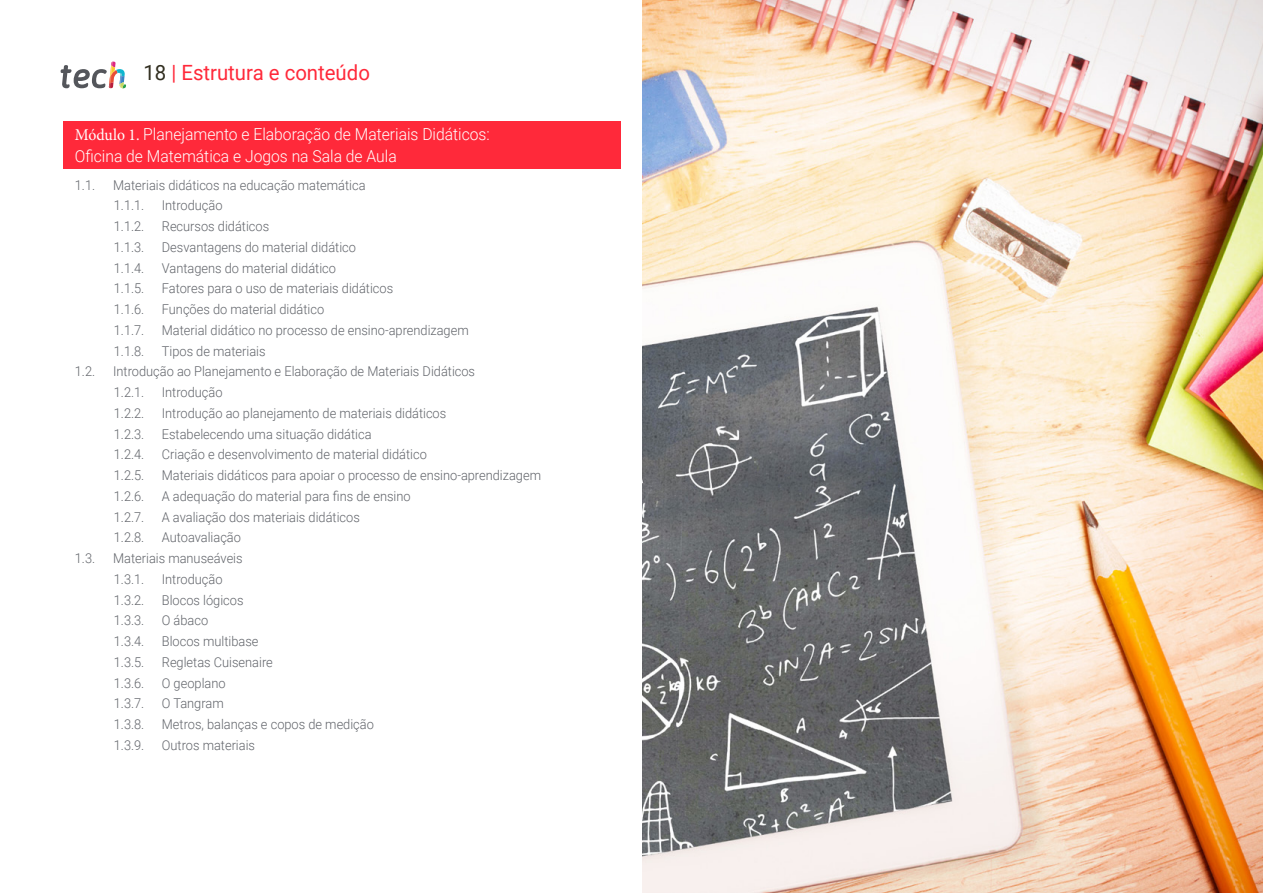
<style>
.page{position:relative;width:1263px;height:893px;background:#fff}
.page>*{position:absolute;margin:0;border:0;box-sizing:border-box;transform-origin:0 0}
.t1{font:21px "Roboto";color:#ff293a}
.t2{font:300 16.5px/22.5px "Roboto";color:#fff;scale:.95 1}
.t3{font:300 13.5px/20.7px "Roboto";color:#61646a;scale:.95 1}
.s1{color:#312e20}
.s2{font-family:"Minion Pro";font-weight:400}
</style>
<div class="page">
<div style="left:64px;top:121px;width:557px;height:48px;background:#ff293a"></div>
<svg style="left:61px;top:62px;width:65px;height:27px"></svg>
<img style="left:642px;top:0;width:621px;height:893px">
<h1 class="t1" style="left:144px;top:57px;width:228px"><span class="s1">18</span> | Estrutura e conteúdo</h1>
<p class="t2" style="left:75px;top:122px;width:438px"><span class="s2">Módulo 1.</span> Planejamento e Elaboração de Materiais Didáticos:<br>Oficina de Matemática e Jogos na Sala de Aula</p>
<p class="t3" style="left:75px;top:174px;width:23px">1.1.</p>
<p class="t3" style="left:113px;top:174px;width:267px">Materiais didáticos na educação matemática<br>1.1.1.</p>
<p class="t3" style="left:162px;top:195px;width:65px">Introdução</p>
<p class="t3" style="left:114px;top:215px;width:34px">1.1.2.</p>
<p class="t3" style="left:162px;top:215px;width:114px">Recursos didáticos</p>
<p class="t3" style="left:114px;top:236px;width:34px">1.1.3.</p>
<p class="t3" style="left:162px;top:236px;width:206px">Desvantagens do material didático</p>
<p class="t3" style="left:114px;top:257px;width:34px">1.1.4.</p>
<p class="t3" style="left:162px;top:257px;width:185px">Vantagens do material didático</p>
<p class="t3" style="left:114px;top:278px;width:34px">1.1.5.</p>
<p class="t3" style="left:162px;top:278px;width:245px">Fatores para o uso de materiais didáticos</p>
<p class="t3" style="left:114px;top:298px;width:34px">1.1.6.</p>
<p class="t3" style="left:162px;top:298px;width:172px">Funções do material didático</p>
<p class="t3" style="left:114px;top:319px;width:34px">1.1.7.</p>
<p class="t3" style="left:162px;top:319px;width:325px">Material didático no processo de ensino-aprendizagem</p>
<p class="t3" style="left:114px;top:340px;width:34px">1.1.8.</p>
<p class="t3" style="left:162px;top:340px;width:111px">Tipos de materiais</p>
<p class="t3" style="left:75px;top:361px;width:23px">1.2.</p>
<p class="t3" style="left:113px;top:361px;width:383px">Introdução ao Planejamento e Elaboração de Materiais Didáticos<br>1.2.1.</p>
<p class="t3" style="left:162px;top:381px;width:65px">Introdução</p>
<p class="t3" style="left:114px;top:402px;width:34px">1.2.2.</p>
<p class="t3" style="left:162px;top:402px;width:301px">Introdução ao planejamento de materiais didáticos</p>
<p class="t3" style="left:114px;top:423px;width:34px">1.2.3.</p>
<p class="t3" style="left:162px;top:423px;width:222px">Estabelecendo uma situação didática</p>
<p class="t3" style="left:114px;top:444px;width:34px">1.2.4.</p>
<p class="t3" style="left:162px;top:444px;width:280px">Criação e desenvolvimento de material didático</p>
<p class="t3" style="left:114px;top:464px;width:34px">1.2.5.</p>
<p class="t3" style="left:162px;top:464px;width:401px">Materiais didáticos para apoiar o processo de ensino-aprendizagem</p>
<p class="t3" style="left:114px;top:485px;width:34px">1.2.6.</p>
<p class="t3" style="left:162px;top:485px;width:263px">A adequação do material para fins de ensino</p>
<p class="t3" style="left:114px;top:506px;width:34px">1.2.7.</p>
<p class="t3" style="left:162px;top:506px;width:210px">A avaliação dos materiais didáticos</p>
<p class="t3" style="left:114px;top:527px;width:34px">1.2.8.</p>
<p class="t3" style="left:162px;top:527px;width:85px">Autoavaliação</p>
<p class="t3" style="left:75px;top:547px;width:23px">1.3.</p>
<p class="t3" style="left:113px;top:547px;width:138px">Materiais manuseáveis<br>1.3.1.</p>
<p class="t3" style="left:162px;top:568px;width:65px">Introdução</p>
<p class="t3" style="left:114px;top:589px;width:34px">1.3.2.</p>
<p class="t3" style="left:162px;top:589px;width:87px">Blocos lógicos</p>
<p class="t3" style="left:114px;top:610px;width:34px">1.3.3.</p>
<p class="t3" style="left:162px;top:610px;width:50px">O ábaco</p>
<p class="t3" style="left:114px;top:630px;width:34px">1.3.4.</p>
<p class="t3" style="left:162px;top:630px;width:103px">Blocos multibase</p>
<p class="t3" style="left:114px;top:651px;width:34px">1.3.5.</p>
<p class="t3" style="left:162px;top:651px;width:118px">Regletas Cuisenaire</p>
<p class="t3" style="left:114px;top:672px;width:34px">1.3.6.</p>
<p class="t3" style="left:162px;top:672px;width:69px">O geoplano</p>
<p class="t3" style="left:114px;top:693px;width:34px">1.3.7.</p>
<p class="t3" style="left:162px;top:693px;width:67px">O Tangram</p>
<p class="t3" style="left:114px;top:713px;width:34px">1.3.8.</p>
<p class="t3" style="left:162px;top:713px;width:225px">Metros, balanças e copos de medição</p>
<p class="t3" style="left:114px;top:734px;width:34px">1.3.9.</p>
<p class="t3" style="left:162px;top:734px;width:100px">Outros materiais</p>
</div>
